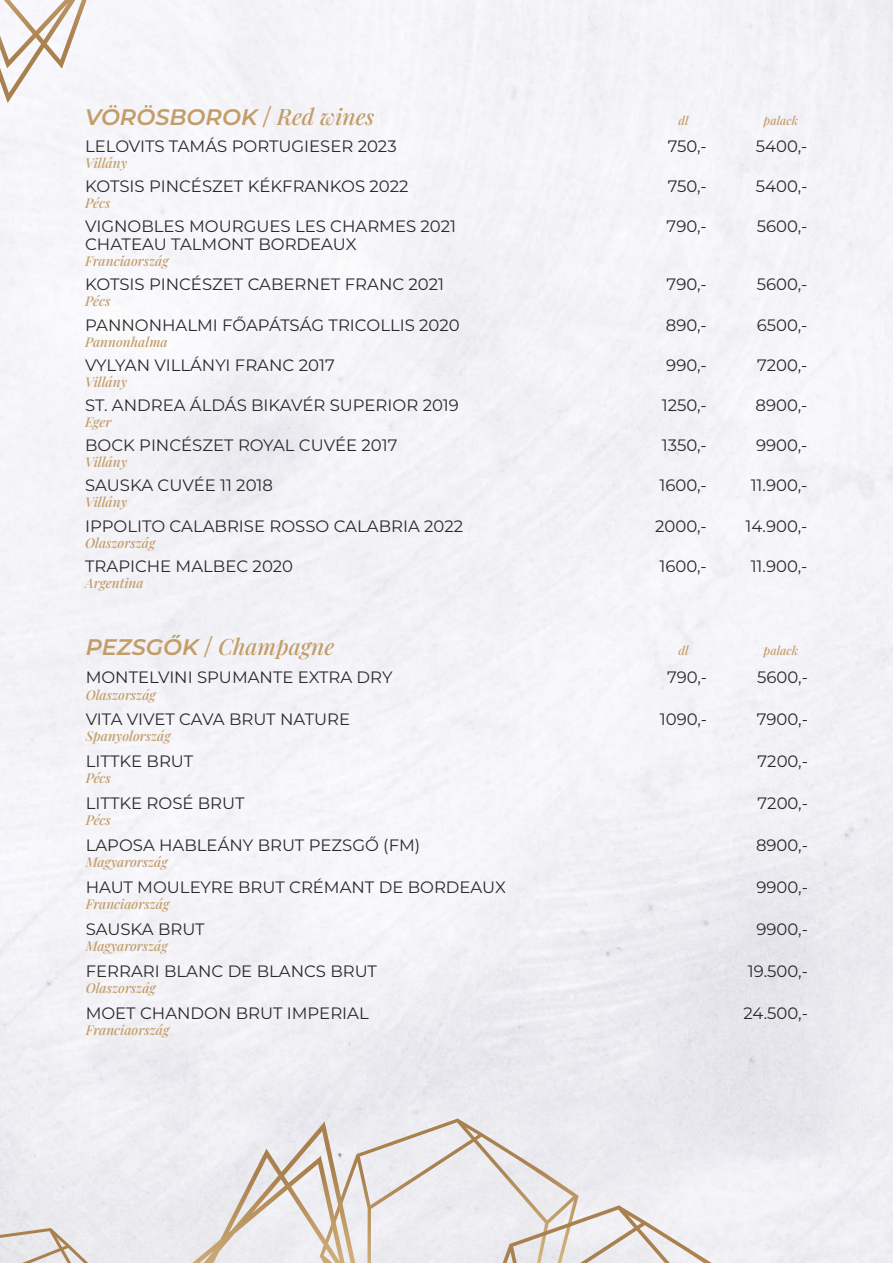
<style>
.page{position:relative;width:893px;height:1263px;background:#fff}
.page>*{position:absolute;margin:0;border:0;box-sizing:border-box;transform-origin:0 0}
.t1{font:italic 600 22.5px "Montserrat";color:#c29d67}
.t2{font:italic 500 22.5px "Playfair Display";color:#c29d67}
.t3{font:16.5px/18.1px "Montserrat";color:#2b2a29}
.t4{font:italic 500 13.5px "Playfair Display";color:#c29d67}
.t5{font:italic 500 12px "Playfair Display";color:#c29d67}
.s1{font-weight:400;font-style:normal}
.s2{font-family:"Playfair Display";font-weight:500}
.s3{font-family:"Montserrat";font-weight:600}
.s4{font-family:"Montserrat";font-weight:400;font-style:normal}
</style>
<div class="page">
<svg style="left:0;top:0;width:196px;height:103px"></svg>
<svg style="left:0;top:1118px;width:750px;height:145px"></svg>
<h1 class="t1" style="left:85px;top:103px;width:291px">VÖRÖSBOROK <span class="s1">/</span> <span class="s2">Red wines</span></h1>
<p class="t3" style="left:85px;top:137px;width:313px">LELOVITS TAMÁS PORTUGIESER 2023</p>
<p class="t4" style="left:85px;top:153px;width:44px">Villány</p>
<p class="t3" style="left:85px;top:177px;width:325px">KOTSIS PINCÉSZET KÉKFRANKOS 2022</p>
<p class="t4" style="left:85px;top:193px;width:27px">Pécs</p>
<p class="t3" style="left:85px;top:217px;width:373px">VIGNOBLES MOURGUES LES CHARMES 2021<br>CHATEAU TALMONT BORDEAUX</p>
<p class="t4" style="left:85px;top:252px;width:85px">Franciaország</p>
<p class="t3" style="left:85px;top:275px;width:361px">KOTSIS PINCÉSZET CABERNET FRANC 2021</p>
<p class="t4" style="left:85px;top:292px;width:27px">Pécs</p>
<p class="t3" style="left:85px;top:316px;width:376px">PANNONHALMI FŐAPÁTSÁG TRICOLLIS 2020</p>
<p class="t4" style="left:85px;top:332px;width:84px">Pannonhalma</p>
<p class="t3" style="left:85px;top:356px;width:251px">VYLYAN VILLÁNYI FRANC 2017</p>
<p class="t4" style="left:85px;top:372px;width:44px">Villány</p>
<p class="t3" style="left:85px;top:396px;width:375px">ST. ANDREA ÁLDÁS BIKAVÉR SUPERIOR 2019</p>
<p class="t4" style="left:85px;top:412px;width:28px">Eger</p>
<p class="t3" style="left:85px;top:436px;width:314px">BOCK PINCÉSZET ROYAL CUVÉE 2017</p>
<p class="t4" style="left:85px;top:453px;width:44px">Villány</p>
<p class="t3" style="left:85px;top:476px;width:189px">SAUSKA CUVÉE 11 2018</p>
<p class="t4" style="left:85px;top:493px;width:44px">Villány</p>
<p class="t3" style="left:85px;top:517px;width:380px">IPPOLITO CALABRISE ROSSO CALABRIA 2022</p>
<p class="t4" style="left:85px;top:533px;width:72px">Olaszország</p>
<p class="t3" style="left:85px;top:557px;width:210px">TRAPICHE MALBEC 2020</p>
<p class="t4" style="left:85px;top:573px;width:60px">Argentina</p>
<h1 class="t2" style="left:86px;top:631px;width:250px"><span class="s3">PEZSGŐK</span> <span class="s4">/</span> Champagne</h1>
<p class="t3" style="left:86px;top:668px;width:308px">MONTELVINI SPUMANTE EXTRA DRY</p>
<p class="t4" style="left:86px;top:685px;width:72px">Olaszország</p>
<p class="t3" style="left:86px;top:710px;width:266px">VITA VIVET CAVA BRUT NATURE</p>
<p class="t4" style="left:86px;top:727px;width:86px">Spanyolország</p>
<p class="t3" style="left:86px;top:752px;width:109px">LITTKE BRUT</p>
<p class="t4" style="left:86px;top:769px;width:27px">Pécs</p>
<p class="t3" style="left:86px;top:794px;width:160px">LITTKE ROSÉ BRUT</p>
<p class="t4" style="left:86px;top:810px;width:27px">Pécs</p>
<p class="t3" style="left:86px;top:836px;width:336px">LAPOSA HABLEÁNY BRUT PEZSGŐ (FM)</p>
<p class="t4" style="left:86px;top:852px;width:83px">Magyarország</p>
<p class="t3" style="left:86px;top:878px;width:422px">HAUT MOULEYRE BRUT CRÉMANT DE BORDEAUX</p>
<p class="t4" style="left:86px;top:894px;width:85px">Franciaország</p>
<p class="t3" style="left:86px;top:920px;width:121px">SAUSKA BRUT</p>
<p class="t4" style="left:86px;top:936px;width:83px">Magyarország</p>
<p class="t3" style="left:86px;top:962px;width:293px">FERRARI BLANC DE BLANCS BRUT</p>
<p class="t4" style="left:86px;top:978px;width:72px">Olaszország</p>
<p class="t3" style="left:86px;top:1003px;width:285px">MOET CHANDON BRUT IMPERIAL</p>
<p class="t4" style="left:86px;top:1020px;width:85px">Franciaország</p>
<p class="t5" style="left:678px;top:112px;width:12px">dl</p>
<p class="t5" style="left:764px;top:112px;width:36px">palack</p>
<p class="t3" style="left:668px;top:137px;width:41px">750,-</p>
<p class="t3" style="left:668px;top:177px;width:41px">750,-</p>
<p class="t3" style="left:667px;top:217px;width:42px">790,-</p>
<p class="t3" style="left:667px;top:275px;width:42px">790,-</p>
<p class="t3" style="left:666px;top:316px;width:43px">890,-</p>
<p class="t3" style="left:666px;top:356px;width:42px">990,-</p>
<p class="t3" style="left:662px;top:396px;width:47px">1250,-</p>
<p class="t3" style="left:662px;top:436px;width:46px">1350,-</p>
<p class="t3" style="left:659px;top:476px;width:49px">1600,-</p>
<p class="t3" style="left:655px;top:517px;width:53px">2000,-</p>
<p class="t3" style="left:659px;top:557px;width:49px">1600,-</p>
<p class="t3" style="left:756px;top:137px;width:53px">5400,-</p>
<p class="t3" style="left:756px;top:177px;width:53px">5400,-</p>
<p class="t3" style="left:757px;top:217px;width:52px">5600,-</p>
<p class="t3" style="left:757px;top:275px;width:52px">5600,-</p>
<p class="t3" style="left:757px;top:316px;width:52px">6500,-</p>
<p class="t3" style="left:757px;top:356px;width:52px">7200,-</p>
<p class="t3" style="left:756px;top:396px;width:53px">8900,-</p>
<p class="t3" style="left:756px;top:436px;width:53px">9900,-</p>
<p class="t3" style="left:751px;top:476px;width:58px">11.900,-</p>
<p class="t3" style="left:745px;top:517px;width:64px">14.900,-</p>
<p class="t3" style="left:751px;top:557px;width:58px">11.900,-</p>
<p class="t5" style="left:678px;top:642px;width:12px">dl</p>
<p class="t5" style="left:764px;top:642px;width:36px">palack</p>
<p class="t3" style="left:667px;top:668px;width:42px">790,-</p>
<p class="t3" style="left:660px;top:710px;width:49px">1090,-</p>
<p class="t3" style="left:757px;top:668px;width:52px">5600,-</p>
<p class="t3" style="left:757px;top:710px;width:53px">7900,-</p>
<p class="t3" style="left:758px;top:752px;width:52px">7200,-</p>
<p class="t3" style="left:758px;top:794px;width:52px">7200,-</p>
<p class="t3" style="left:756px;top:836px;width:53px">8900,-</p>
<p class="t3" style="left:756px;top:878px;width:53px">9900,-</p>
<p class="t3" style="left:756px;top:920px;width:53px">9900,-</p>
<p class="t3" style="left:748px;top:962px;width:62px">19.500,-</p>
<p class="t3" style="left:743px;top:1003px;width:66px">24.500,-</p>
</div>
